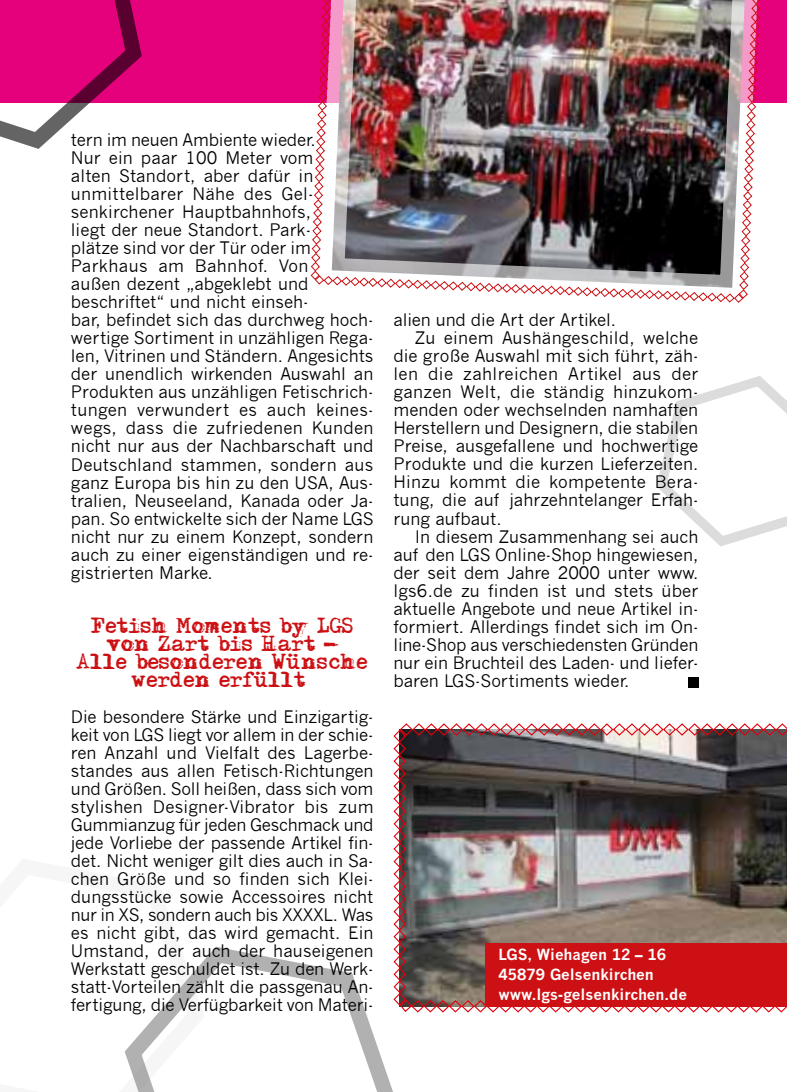
<style>
.page{position:relative;width:787px;height:1092px;background:#fff}
.page>*{position:absolute;margin:0;border:0;box-sizing:border-box;transform-origin:0 0}
.t1{font:19.5px/18px "Adler";color:#cd1013;text-align:center}
.t2{font:17px/18px "News Gothic";color:#000}
.t3{font:17px "News Gothic";letter-spacing:.02em;color:#000}
.t4{font:700 15px/19.8px "News Gothic";color:#fff}
</style>
<div class="page">
<div style="left:0;top:0;width:787px;height:103px;background:#e5007c"></div>
<svg style="left:0;top:0;width:142px;height:149px"></svg>
<svg style="left:656px;top:376px;width:131px;height:170px"></svg>
<img style="left:393px;top:723px;width:394px;height:290px">
<div style="left:485px;top:943px;width:302px;height:63px;background:#cd1013"></div>
<img style="left:310px;top:0;width:451px;height:303px">
<svg style="left:124px;top:938px;width:286px;height:153px"></svg>
<div style="left:687px;top:677px;width:11px;height:10px;background:#000"></div>
<p class="t2" style="left:71px;top:131px;width:304px">tern im neuen Ambiente wieder.<br>Nur ein paar 100 Meter vom<br>alten Standort, aber dafür in unmittelbarer Nähe des Gel&shy;senkirchener Hauptbahnhofs,<br>liegt der neue Standort. Park-<br>plätze sind vor der Tür oder im<br>Parkhaus am Bahnhof. Von<br>außen dezent „abgeklebt und beschriftet“ und nicht einseh-<br>bar, befindet sich das durchweg hoch&shy;wertige Sortiment in unzähligen Rega&shy;len, Vitrinen und Ständern. Angesichts der unendlich wirkenden Auswahl an<br>Produkten aus unzähligen Fetischrich&shy;tungen verwundert es auch keines&shy;wegs, dass die zufriedenen Kunden nicht nur aus der Nachbarschaft und<br>Deutschland stammen, sondern aus ganz Europa bis hin zu den USA, Aus&shy;tralien, Neuseeland, Kanada oder Ja&shy;pan. So entwickelte sich der Name LGS nicht nur zu einem Konzept, sondern auch zu einer eigenständigen und re&shy;gistrierten Marke.</p>
<p class="t1" style="left:76px;top:619px;width:293px">Fetish Moments by LGS von Zart bis Hart -<br>Alle besonderen Wünsche werden erfüllt</p>
<p class="t2" style="left:71px;top:707px;width:304px;text-align:justify">Die besondere Stärke und Einzigartig&shy;keit von LGS liegt vor allem in der schie&shy;ren Anzahl und Vielfalt des Lagerbe&shy;standes aus allen Fetisch-Richtungen und Größen. Soll heißen, dass sich vom stylishen Designer-Vibrator bis zum Gummianzug für jeden Geschmack und jede Vorliebe der passende Artikel fin&shy;det. Nicht weniger gilt dies auch in Sa&shy;chen Größe und so finden sich Klei&shy;dungsstücke sowie Accessoires nicht nur in XS, sondern auch bis XXXXL. Was es nicht gibt, das wird gemacht. Ein Umstand, der auch der hauseigenen Werkstatt geschuldet ist. Zu den Werk&shy;statt-Vorteilen zählt die passgenau An&shy;fertigung, die Verfügbarkeit von Materi-</p>
<p class="t2" style="left:393px;top:311px;width:224px">alien und die Art der Artikel.</p>
<p class="t2" style="left:415px;top:329px;width:285px">Zu einem Aushängeschild, welche</p>
<p class="t2" style="left:393px;top:347px;width:306px">die große Auswahl mit sich führt, zäh-</p>
<p class="t3" style="left:393px;top:364px;width:306px">len die zahlreichen Artikel aus der</p>
<p class="t2" style="left:393px;top:383px;width:306px">ganzen Welt, die ständig hinzukom-</p>
<p class="t2" style="left:393px;top:401px;width:306px">menden oder wechselnden namhaften</p>
<p class="t2" style="left:393px;top:419px;width:306px">Herstellern und Designern, die stabilen</p>
<p class="t2" style="left:393px;top:437px;width:306px">Preise, ausgefallene und hochwertige</p>
<p class="t2" style="left:393px;top:455px;width:306px">Produkte und die kurzen Lieferzeiten.</p>
<p class="t2" style="left:393px;top:473px;width:306px">Hinzu kommt die kompetente Bera-</p>
<p class="t2" style="left:393px;top:491px;width:306px">tung, die auf jahrzehntelanger Erfah-</p>
<p class="t2" style="left:393px;top:509px;width:110px">rung aufbaut.</p>
<p class="t2" style="left:415px;top:527px;width:285px">In diesem Zusammenhang sei auch</p>
<p class="t2" style="left:393px;top:545px;width:306px">auf den LGS Online-Shop hingewiesen,</p>
<p class="t2" style="left:393px;top:563px;width:306px">der seit dem Jahre 2000 unter www.</p>
<p class="t2" style="left:393px;top:581px;width:306px">lgs6.de zu finden ist und stets über</p>
<p class="t2" style="left:393px;top:599px;width:306px">aktuelle Angebote und neue Artikel in-</p>
<p class="t2" style="left:393px;top:617px;width:306px">formiert. Allerdings findet sich im On-</p>
<p class="t2" style="left:393px;top:635px;width:306px">line-Shop aus verschiedensten Gründen</p>
<p class="t2" style="left:393px;top:653px;width:306px">nur ein Bruchteil des Laden- und liefer-</p>
<p class="t2" style="left:393px;top:671px;width:237px">baren LGS-Sortiments wieder.</p>
<p class="t4" style="left:498px;top:944px;width:190px">LGS, Wiehagen 12 – 16<br>45879 Gelsenkirchen www.lgs-gelsenkirchen.de</p>
</div>
